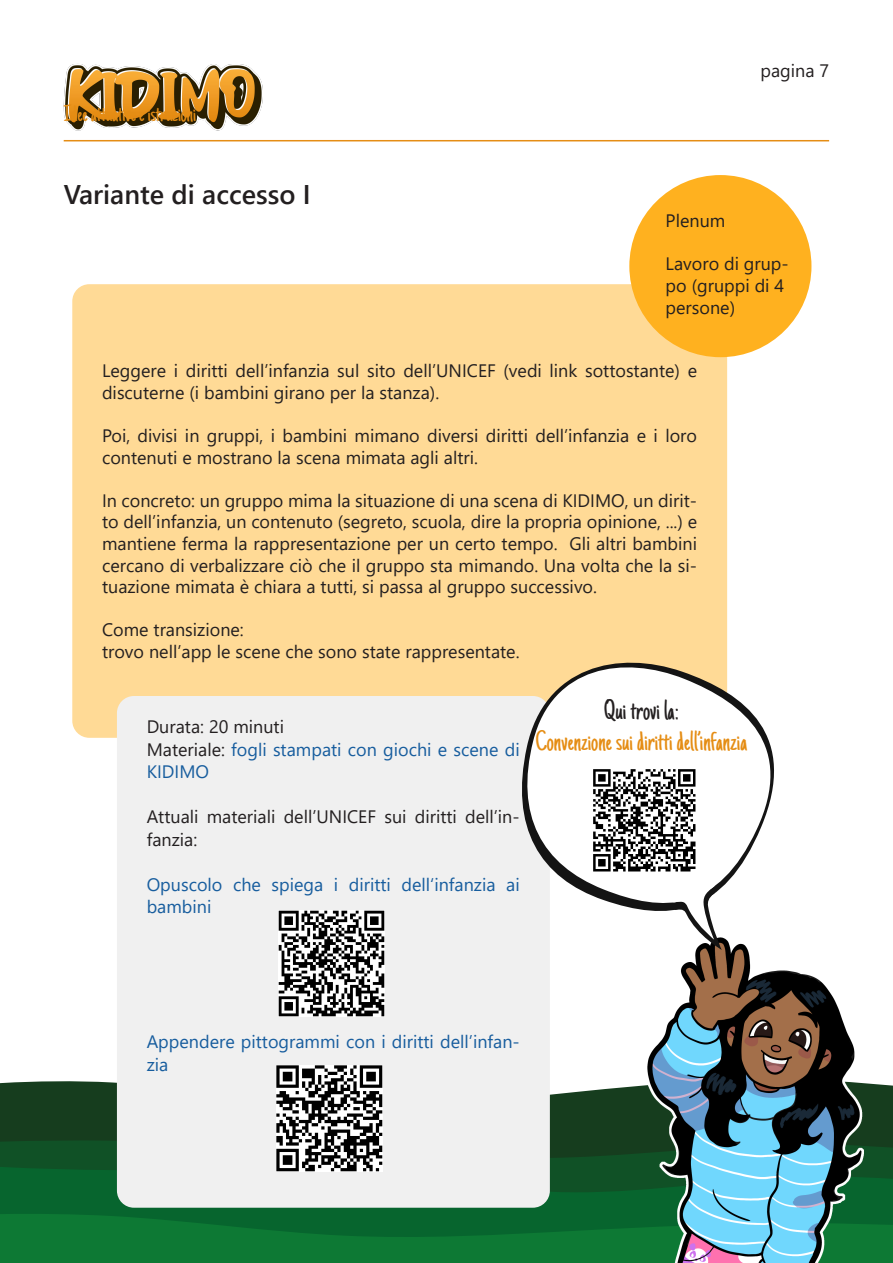
<style>
.page{position:relative;width:893px;height:1263px;background:#fff}
.page>*{position:absolute;margin:0;border:0;box-sizing:border-box;transform-origin:0 0}
.sprechblase{font:28.5px "Just Another Hand";color:#e58d14}
.sprechblase-2{font:28.5px "Just Another Hand";color:#231f20}
.überschrift_3{font:600 27px "Segoe UI";color:#231f20}
.überschrift_4_links{font:24px "Just Another Hand";color:#e58d14}
.box{font:18px/21.6px "Segoe UI";color:#231f20}
.text_box_5{font:18px/22.5px "Segoe UI";color:#175d9e}
.text_box_5-2{font:18px/22.5px "Segoe UI";color:#231f20}
.s1{color:#231f20}
</style>
<div class="page">
<hr style="left:64px;top:140px;width:765px;height:1px;background:#e58d14">
<img style="left:64px;top:64px;width:199px;height:67px">
<svg style="left:0;top:1081px;width:893px;height:42px;fill:#163d1e"></svg>
<svg style="left:0;top:1123px;width:893px;height:35px;fill:#163d1e"></svg>
<svg style="left:0;top:1158px;width:893px;height:54px;fill:#07652e"></svg>
<svg style="left:0;top:1212px;width:893px;height:51px;fill:#0d7934"></svg>
<img style="left:646px;top:939px;width:217px;height:324px">
<div style="left:72px;top:284px;width:655px;height:454px;background:#ffda96;border-radius:17px"></div>
<div style="left:117px;top:696px;width:433px;height:512px;background:#f0f0f0;border-radius:17px"></div>
<div style="left:629px;top:175px;width:182px;height:182px;background:#ffb11f;border-radius:50%"></div>
<svg style="left:522px;top:655px;width:252px;height:256px"></svg>
<svg style="left:659px;top:862px;width:67px;height:88px"></svg>
<img style="left:591px;top:767px;width:106px;height:107px">
<img style="left:279px;top:910px;width:106px;height:106px">
<img style="left:276px;top:1065px;width:107px;height:106px">
<p class="überschrift_4_links" style="left:64px;top:100px;width:134px">Idee attuative e istruzioni</p>
<p class="überschrift_3" style="left:64px;top:169px;width:248px">Variante di accesso I</p>
<p class="box" style="left:760px;top:58px;width:70px">pagina 7</p>
<p class="box" style="left:666px;top:208px;width:61px">Plenum</p>
<p class="box" style="left:666px;top:252px;width:124px">Lavoro di grup&shy;po (gruppi di 4 persone)</p>
<p class="box" style="left:102px;top:358px;width:596px">Leggere i diritti dell’infanzia sul sito dell’UNICEF (vedi link sottostante) e discuterne (i bambini girano per la stanza).</p>
<p class="box" style="left:102px;top:423px;width:596px">Poi, divisi in gruppi, i bambini mimano diversi diritti dell’infanzia e i loro contenuti e mostrano la scena mimata agli altri.</p>
<p class="box" style="left:102px;top:488px;width:596px;text-align:justify">In concreto: un gruppo mima la situazione di una scena di KIDIMO, un dirit&shy;to dell’infanzia, un contenuto (segreto, scuola, dire la propria opinione, ...) e mantiene ferma la rappresentazione per un certo tempo. Gli altri bambini cercano di verbalizzare ciò che il gruppo sta mimando. Una volta che la si&shy;tuazione mimata è chiara a tutti, si passa al gruppo successivo.</p>
<p class="box" style="left:102px;top:618px;width:143px">Come transizione:</p>
<p class="box" style="left:102px;top:639px;width:419px">trovo nell’app le scene che sono state rappresentate.</p>
<p class="text_box_5-2" style="left:147px;top:714px;width:139px">Durata: 20 minuti</p>
<p class="text_box_5" style="left:147px;top:737px;width:374px"><span class="s1">Materiale:</span> fogli stampati con giochi e scene di<br>KIDIMO</p>
<p class="text_box_5-2" style="left:147px;top:804px;width:374px">Attuali materiali dell’UNICEF sui diritti dell’in&shy;fanzia:</p>
<p class="text_box_5" style="left:147px;top:872px;width:374px">Opuscolo che spiega i diritti dell‘infanzia ai bambini</p>
<p class="sprechblase-2" style="left:604px;top:693px;width:77px">Qui trovi la:</p>
<p class="sprechblase" style="left:536px;top:725px;width:213px">Convenzione sui diritti dell’infanzia</p>
<p class="text_box_5" style="left:147px;top:1029px;width:374px">Appendere pittogrammi con i diritti dell’infan&shy;zia</p>
</div>
